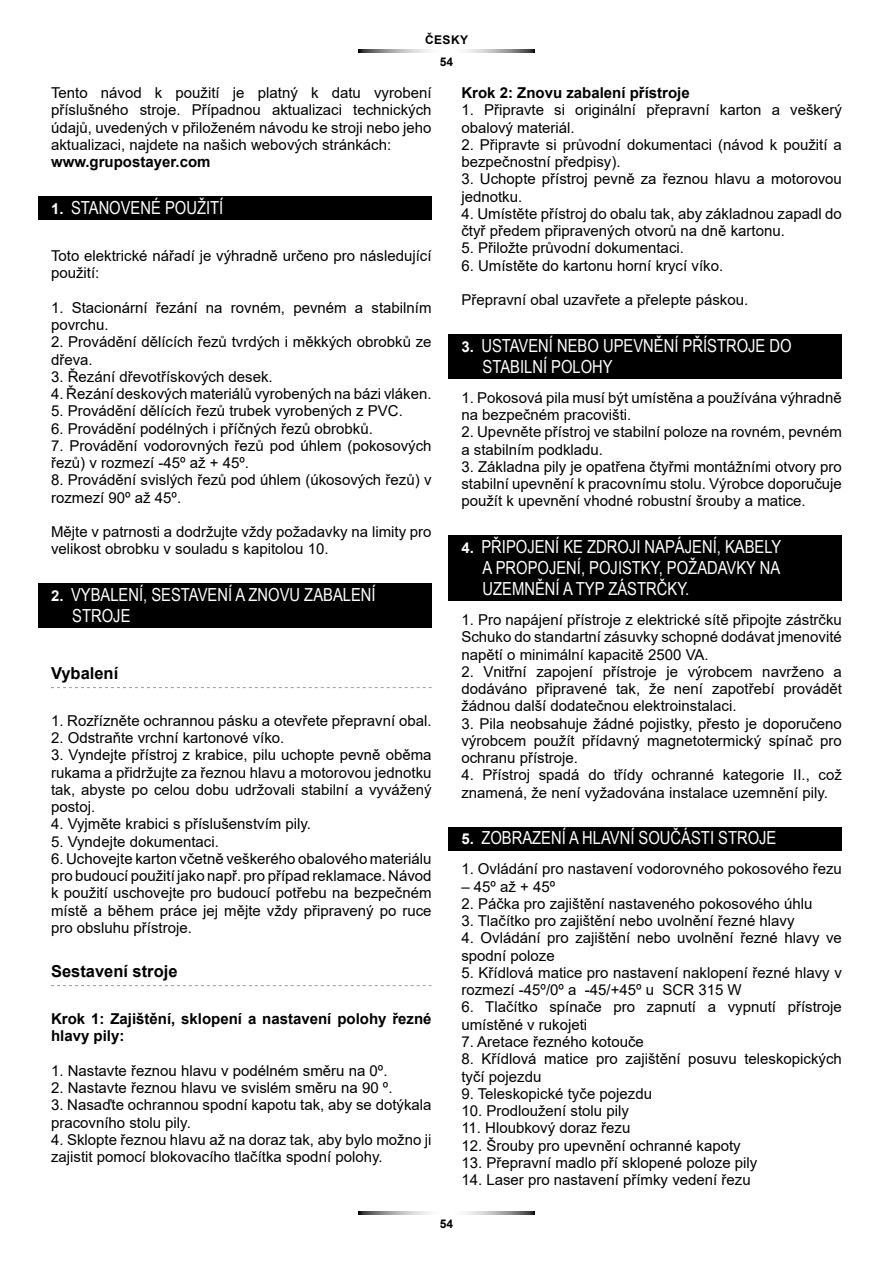
<style>
.page{position:relative;width:893px;height:1263px;background:#fff}
.page>*{position:absolute;margin:0;border:0;box-sizing:border-box;transform-origin:0 0}
.t1{font:18px/21px "Arial Narrow";color:#fff}
.t2{font:700 16.5px "Arial";color:#000}
.t3{font:15px/17.2px "Arial";color:#000}
.t4{font:700 15px/17.2px "Arial";color:#000}
.t5{font:700 12px/22.5px "Arial";letter-spacing:.035em;color:#000;text-align:center}
.s1{font-family:"Arial";font-weight:700;font-size:15px}
</style>
<div class="page">
<svg style="left:358px;top:50px;width:177px;height:3px"></svg>
<svg style="left:358px;top:1212px;width:177px;height:3px"></svg>
<div style="left:38px;top:196px;width:394px;height:24px;background:#000"></div>
<div style="left:38px;top:584px;width:394px;height:44px;background:#000"></div>
<svg style="left:51px;top:687px;width:381px;height:1px"></svg>
<svg style="left:51px;top:985px;width:381px;height:1px"></svg>
<div style="left:449px;top:334px;width:393px;height:45px;background:#000"></div>
<div style="left:449px;top:536px;width:393px;height:65px;background:#000"></div>
<div style="left:449px;top:827px;width:393px;height:23px;background:#000"></div>
<p class="t5" style="left:425px;top:28px;width:45px">ČESKY<br>54</p>
<p class="t3" style="left:51px;top:84px;width:382px;text-align:justify">Tento návod k použití je platný k datu vyrobení příslušného stroje. Případnou aktualizaci technických údajů, uvedených v přiloženém návodu ke stroji nebo jeho aktualizaci, najdete na našich webových stránkách:</p>
<p class="t4" style="left:51px;top:153px;width:161px">www.grupostayer.com</p>
<p class="t1" style="left:51px;top:196px;width:174px"><span class="s1">1.</span> STANOVENÉ POUŽITÍ</p>
<p class="t3" style="left:51px;top:247px;width:382px">Toto elektrické nářadí je výhradně určeno pro následující použití:</p>
<p class="t3" style="left:51px;top:299px;width:382px">1. Stacionární řezání na rovném, pevném a stabilním povrchu.</p>
<p class="t3" style="left:51px;top:333px;width:382px">2. Provádění dělících řezů tvrdých i měkkých obrobků ze dřeva.</p>
<p class="t3" style="left:51px;top:368px;width:223px">3. Řezání dřevotřískových desek.</p>
<p class="t3" style="left:51px;top:385px;width:382px">4. Řezání deskových materiálů vyrobených na bázi vláken.</p>
<p class="t3" style="left:51px;top:402px;width:353px">5. Provádění dělících řezů trubek vyrobených z PVC.</p>
<p class="t3" style="left:51px;top:420px;width:323px">6. Provádění podélných i příčných řezů obrobků.</p>
<p class="t3" style="left:51px;top:437px;width:382px">7. Provádění vodorovných řezů pod úhlem (pokosových řezů) v rozmezí -45º až + 45º.</p>
<p class="t3" style="left:51px;top:471px;width:382px">8. Provádění svislých řezů pod úhlem (úkosových řezů) v rozmezí 90º až 45º.</p>
<p class="t3" style="left:51px;top:523px;width:382px">Mějte v patrnosti a dodržujte vždy požadavky na limity pro velikost obrobku v souladu s kapitolou 10.</p>
<p class="t1" style="left:72px;top:584px;width:305px;text-indent:-21px"><span class="s1">2.</span> VYBALENÍ, SESTAVENÍ A ZNOVU ZABALENÍ<br>STROJE</p>
<p class="t2" style="left:51px;top:661px;width:69px">Vybalení</p>
<p class="t3" style="left:51px;top:712px;width:382px">1. Rozřízněte ochrannou pásku a otevřete přepravní obal.</p>
<p class="t3" style="left:51px;top:729px;width:235px">2. Odstraňte vrchní kartonové víko.</p>
<p class="t3" style="left:51px;top:746px;width:382px;text-align:justify">3. Vyndejte přístroj z krabice, pilu uchopte pevně oběma rukama a přidržujte za řeznou hlavu a motorovou jednotku tak, abyste po celou dobu udržovali stabilní a vyvážený postoj.</p>
<p class="t3" style="left:51px;top:815px;width:262px">4. Vyjměte krabici s příslušenstvím pily.</p>
<p class="t3" style="left:51px;top:833px;width:169px">5. Vyndejte dokumentaci.</p>
<p class="t3" style="left:51px;top:850px;width:382px;text-align:justify">6. Uchovejte karton včetně veškerého obalového materiálu pro budoucí použití jako např. pro případ reklamace. Návod k použití uschovejte pro budoucí potřebu na bezpečném místě a během práce jej mějte vždy připravený po ruce pro obsluhu přístroje.</p>
<p class="t2" style="left:51px;top:959px;width:128px">Sestavení stroje</p>
<p class="t4" style="left:51px;top:1010px;width:382px">Krok 1: Zajištění, sklopení a nastavení polohy řezné hlavy pily:</p>
<p class="t3" style="left:51px;top:1062px;width:338px">1. Nastavte řeznou hlavu v podélném směru na 0º.</p>
<p class="t3" style="left:51px;top:1079px;width:343px">2. Nastavte řeznou hlavu ve svislém směru na 90 º.</p>
<p class="t3" style="left:51px;top:1096px;width:382px">3. Nasaďte ochrannou spodní kapotu tak, aby se dotýkala pracovního stolu pily.</p>
<p class="t3" style="left:51px;top:1131px;width:382px">4. Sklopte řeznou hlavu až na doraz tak, aby bylo možno ji zajistit pomocí blokovacího tlačítka spodní polohy.</p>
<p class="t4" style="left:461px;top:84px;width:230px">Krok 2: Znovu zabalení přístroje</p>
<p class="t3" style="left:461px;top:101px;width:382px">1. Připravte si originální přepravní karton a veškerý obalový materiál.</p>
<p class="t3" style="left:461px;top:136px;width:382px">2. Připravte si průvodní dokumentaci (návod k použití a bezpečnostní předpisy).</p>
<p class="t3" style="left:461px;top:170px;width:382px">3. Uchopte přístroj pevně za řeznou hlavu a motorovou jednotku.</p>
<p class="t3" style="left:461px;top:205px;width:382px">4. Umístěte přístroj do obalu tak, aby základnou zapadl do čtyř předem připravených otvorů na dně kartonu.</p>
<p class="t3" style="left:461px;top:239px;width:224px">5. Přiložte průvodní dokumentaci.</p>
<p class="t3" style="left:461px;top:257px;width:263px">6. Umístěte do kartonu horní krycí víko.</p>
<p class="t3" style="left:461px;top:291px;width:288px">Přepravní obal uzavřete a přelepte páskou.</p>
<p class="t1" style="left:483px;top:334px;width:311px;text-indent:-21px"><span class="s1">3.</span> USTAVENÍ NEBO UPEVNĚNÍ PŘÍSTROJE DO<br>STABILNÍ POLOHY</p>
<p class="t3" style="left:461px;top:389px;width:382px">1. Pokosová pila musí být umístěna a používána výhradně na bezpečném pracovišti.</p>
<p class="t3" style="left:461px;top:423px;width:382px">2. Upevněte přístroj ve stabilní poloze na rovném, pevném a stabilním podkladu.</p>
<p class="t3" style="left:461px;top:458px;width:382px;text-align:justify">3. Základna pily je opatřena čtyřmi montážními otvory pro stabilní upevnění k pracovnímu stolu. Výrobce doporučuje použít k upevnění vhodné robustní šrouby a matice.</p>
<p class="t1" style="left:483px;top:536px;width:300px;text-align:justify;text-indent:-21px"><span class="s1">4.</span> PŘIPOJENÍ KE ZDROJI NAPÁJENÍ, KABELY A PROPOJENÍ, POJISTKY, POŽADAVKY NA UZEMNĚNÍ A TYP ZÁSTRČKY.</p>
<p class="t3" style="left:461px;top:611px;width:382px;text-align:justify">1. Pro napájení přístroje z elektrické sítě připojte zástrčku Schuko do standartní zásuvky schopné dodávat jmenovité napětí o minimální kapacitě 2500 VA.</p>
<p class="t3" style="left:461px;top:663px;width:382px;text-align:justify">2. Vnitřní zapojení přístroje je výrobcem navrženo a dodáváno připravené tak, že není zapotřebí provádět žádnou další dodatečnou elektroinstalaci.</p>
<p class="t3" style="left:461px;top:715px;width:382px;text-align:justify">3. Pila neobsahuje žádné pojistky, přesto je doporučeno výrobcem použít přídavný magnetotermický spínač pro ochranu přístroje.</p>
<p class="t3" style="left:461px;top:766px;width:382px">4. Přístroj spadá do třídy ochranné kategorie II., což znamená, že není vyžadována instalace uzemnění pily.</p>
<p class="t1" style="left:461px;top:827px;width:317px"><span class="s1">5.</span> ZOBRAZENÍ A HLAVNÍ SOUČÁSTI STROJE</p>
<p class="t3" style="left:461px;top:860px;width:382px">1. Ovládání pro nastavení vodorovného pokosového řezu</p>
<p class="t3" style="left:461px;top:878px;width:95px">– 45º až + 45º</p>
<p class="t3" style="left:461px;top:895px;width:353px">2. Páčka pro zajištění nastaveného pokosového úhlu</p>
<p class="t3" style="left:461px;top:912px;width:335px">3. Tlačítko pro zajištění nebo uvolnění řezné hlavy</p>
<p class="t3" style="left:461px;top:929px;width:382px">4. Ovládání pro zajištění nebo uvolnění řezné hlavy ve spodní poloze</p>
<p class="t3" style="left:461px;top:964px;width:382px">5. Křídlová matice pro nastavení naklopení řezné hlavy v rozmezí -45º/0º a -45/+45º u SCR 315 W</p>
<p class="t3" style="left:461px;top:998px;width:382px">6. Tlačítko spínače pro zapnutí a vypnutí přístroje umístěné v rukojeti</p>
<p class="t3" style="left:461px;top:1033px;width:184px">7. Aretace řezného kotouče</p>
<p class="t3" style="left:461px;top:1050px;width:382px">8. Křídlová matice pro zajištění posuvu teleskopických tyčí pojezdu</p>
<p class="t3" style="left:461px;top:1085px;width:192px">9. Teleskopické tyče pojezdu</p>
<p class="t3" style="left:461px;top:1102px;width:169px">10. Prodloužení stolu pily</p>
<p class="t3" style="left:461px;top:1119px;width:170px">11. Hloubkový doraz řezu</p>
<p class="t3" style="left:461px;top:1136px;width:281px">12. Šrouby pro upevnění ochranné kapoty</p>
<p class="t3" style="left:461px;top:1154px;width:297px">13. Přepravní madlo pří sklopené poloze pily</p>
<p class="t3" style="left:461px;top:1171px;width:291px">14. Laser pro nastavení přímky vedení řezu</p>
<p class="t5" style="left:440px;top:1213px;width:15px">54</p>
</div>
